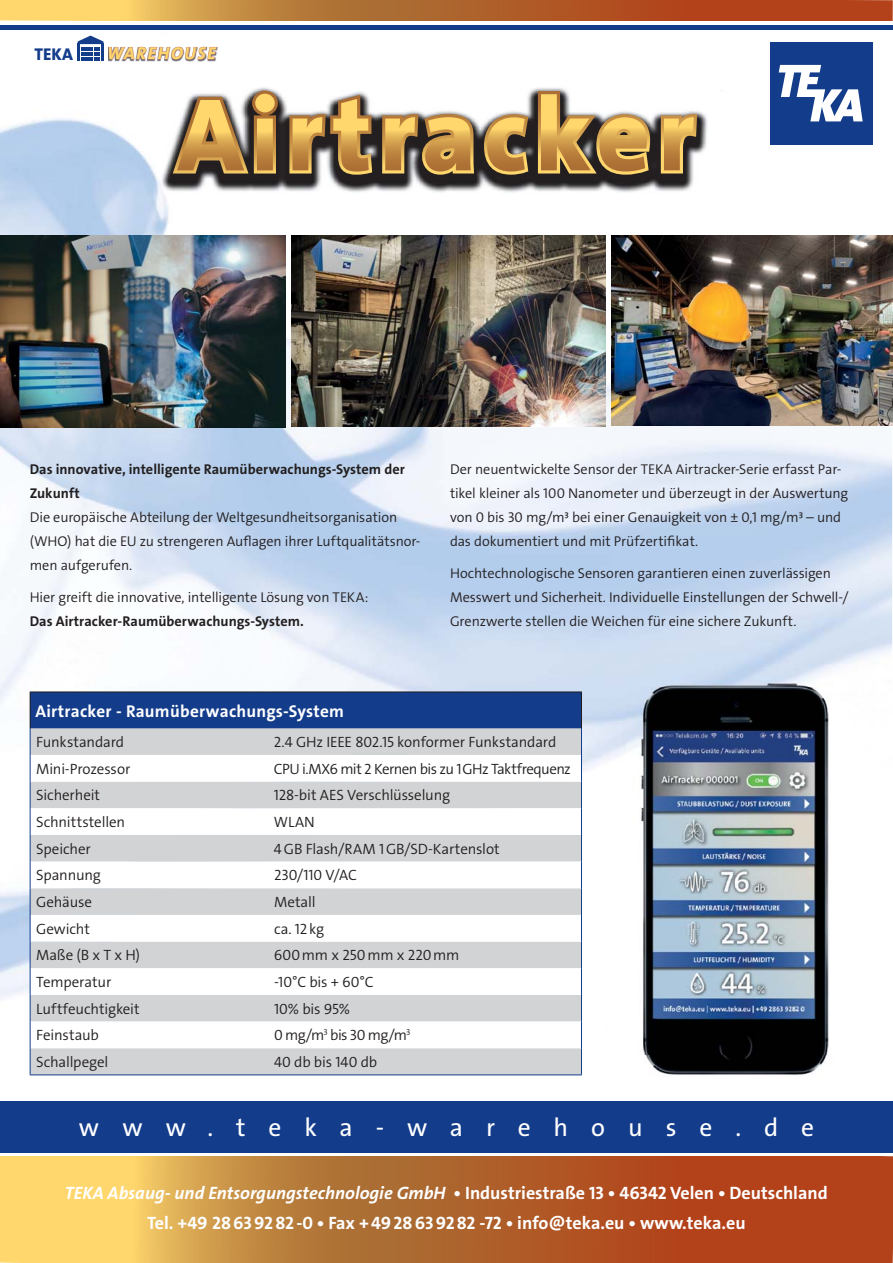
<style>
.page{position:relative;width:893px;height:1263px;background:#fff}
.page>*{position:absolute;margin:0;border:0;box-sizing:border-box;transform-origin:0 0}
.t1{font:25.5px "The Sans LP5 Plain";letter-spacing:.9em;color:#fff}
.t2{font:18px/30px "The Sans LP7 Bld";color:#fff;text-align:center}
.t3{font:17.1px "The Sans LP7 Bld";letter-spacing:.015em;color:#fff}
.t4{font:17.1px "The Sans LP7 Bld IT";letter-spacing:.1em;color:#ffd76d}
.t5{font:17.1px "The Sans LP8 Ex Bld";color:#133c8b}
.t6{font:15px "The Sans LP4 Se Lig";letter-spacing:-.01em;color:#231f20}
.t7{font:15px "The Sans LP4 Se Lig";letter-spacing:-.04em;color:#231f20}
.t8{font:14.25px/24px "The Sans LP4 Se Lig";letter-spacing:-.005em;color:#231f20}
.t9{font:14.25px/24px "The Sans LP7 Bld";color:#231f20}
.s1{font-family:"The Sans LP7 Bld IT"}
</style>
<div class="page">
<img style="left:0;top:20px;width:892px;height:1034px">
<svg style="left:0;top:1156px;width:893px;height:107px;background:#c27536"></svg>
<svg style="left:0;top:0;width:893px;height:20px;background:#c17536"></svg>
<div style="left:0;top:25px;width:893px;height:5px;background:#133c8b"></div>
<img style="left:108px;top:47px;width:109px;height:14px">
<svg style="left:109px;top:46px;width:61px;height:14px"></svg>
<div style="left:172px;top:47px;width:11px;height:12px;border:1px solid #d89373;border-radius:4px"></div>
<div style="left:174px;top:49px;width:7px;height:8px;border:1px solid #d89373;border-radius:2px"></div>
<svg style="left:185px;top:47px;width:32px;height:13px"></svg>
<svg style="left:78px;top:36px;width:25px;height:24px"></svg>
<div style="left:770px;top:42px;width:103px;height:103px;background:#133c8b"></div>
<svg style="left:779px;top:65px;width:84px;height:56px"></svg>
<div style="left:0;top:1101px;width:893px;height:51px;background:#133c8b"></div>
<img style="left:162px;top:87px;width:546px;height:106px">
<svg style="left:168px;top:87px;width:532px;height:92px"></svg>
<div style="left:30px;top:692px;width:551px;height:36px;background:#133c8b"></div>
<div style="left:31px;top:728px;width:550px;height:347px;background:#d1d3d4"></div>
<svg style="left:31px;top:755px;width:550px;height:293px"></svg>
<hr style="left:30px;top:692px;width:238px;height:1px;background:#231f20">
<hr style="left:30px;top:692px;width:1px;height:36px;background:#231f20">
<hr style="left:268px;top:692px;width:314px;height:1px;background:#231f20">
<hr style="left:581px;top:692px;width:1px;height:36px;background:#231f20">
<svg style="left:30px;top:728px;width:1px;height:347px"></svg>
<svg style="left:581px;top:728px;width:1px;height:347px"></svg>
<hr style="left:30px;top:1075px;width:552px;height:1px;background:#133c8b">
<img style="left:291px;top:235px;width:314px;height:191px">
<img style="left:0;top:235px;width:285px;height:192px">
<img style="left:611px;top:235px;width:281px;height:191px">
<img style="left:626px;top:665px;width:226px;height:410px">
<p class="t5" style="left:35px;top:44px;width:40px">TEKA</p>
<p class="t4" style="left:107px;top:47px;width:110px">WAREHOUSE</p>
<p class="t9" style="left:30px;top:458px;width:377px">Das innovative, intelligente Raumüberwachungs-System der<br>Zukunft</p>
<p class="t8" style="left:30px;top:506px;width:392px">Die europäische Abteilung der Weltgesundheitsorganisation (WHO) hat die EU zu strengeren Auflagen ihrer Luftqualitätsnor&shy;men aufgerufen.</p>
<p class="t8" style="left:30px;top:587px;width:340px">Hier greift die innovative, intelligente Lösung von TEKA:</p>
<p class="t9" style="left:30px;top:611px;width:276px">Das Airtracker-Raumüberwachungs-System.</p>
<p class="t8" style="left:450px;top:458px;width:400px">Der neuentwickelte Sensor der TEKA Airtracker-Serie erfasst Par&shy;tikel kleiner als 100 Nanometer und überzeugt in der Auswertung von 0 bis 30 mg/m³ bei einer Genauigkeit von ± 0,1 mg/m³ – und das dokumentiert und mit Prüfzertifikat.</p>
<p class="t8" style="left:450px;top:563px;width:400px">Hochtechnologische Sensoren garantieren einen zuverlässigen<br>Messwert und Sicherheit. Individuelle Einstellungen der Schwell-/<br>Grenzwerte stellen die Weichen für eine sichere Zukunft.</p>
<p class="t3" style="left:35px;top:704px;width:310px">Airtracker - Raumüberwachungs-System</p>
<p class="t6" style="left:36px;top:736px;width:89px">Funkstandard</p>
<p class="t6" style="left:274px;top:736px;width:284px">2.4 GHz IEEE 802.15 konformer Funkstandard</p>
<p class="t6" style="left:36px;top:762px;width:96px">Mini-Prozessor</p>
<p class="t7" style="left:274px;top:762px;width:298px">CPU i.MX6 mit 2 Kernen bis zu 1 GHz Taktfrequenz</p>
<p class="t6" style="left:36px;top:789px;width:65px">Sicherheit</p>
<p class="t6" style="left:274px;top:789px;width:178px">128-bit AES Verschlüsselung</p>
<p class="t6" style="left:36px;top:816px;width:90px">Schnittstellen</p>
<p class="t6" style="left:274px;top:816px;width:42px">WLAN</p>
<p class="t6" style="left:36px;top:842px;width:56px">Speicher</p>
<p class="t6" style="left:274px;top:842px;width:227px">4 GB Flash/RAM 1 GB/SD-Kartenslot</p>
<p class="t6" style="left:36px;top:869px;width:66px">Spannung</p>
<p class="t6" style="left:274px;top:869px;width:84px">230/110 V/AC</p>
<p class="t6" style="left:36px;top:896px;width:57px">Gehäuse</p>
<p class="t6" style="left:274px;top:896px;width:43px">Metall</p>
<p class="t6" style="left:36px;top:922px;width:55px">Gewicht</p>
<p class="t6" style="left:274px;top:922px;width:52px">ca. 12 kg</p>
<p class="t6" style="left:36px;top:949px;width:105px">Maße (B x T x H)</p>
<p class="t6" style="left:274px;top:949px;width:187px">600 mm x 250 mm x 220 mm</p>
<p class="t6" style="left:36px;top:976px;width:77px">Temperatur</p>
<p class="t6" style="left:274px;top:976px;width:101px">-10°C bis + 60°C</p>
<p class="t6" style="left:36px;top:1002px;width:105px">Luftfeuchtigkeit</p>
<p class="t6" style="left:274px;top:1002px;width:78px">10% bis 95%</p>
<p class="t6" style="left:36px;top:1029px;width:64px">Feinstaub</p>
<p class="t6" style="left:274px;top:1029px;width:138px">0 mg/m<sup>3</sup> bis 30 mg/m<sup>3</sup></p>
<p class="t6" style="left:36px;top:1056px;width:74px">Schallpegel</p>
<p class="t6" style="left:274px;top:1056px;width:105px">40 db bis 140 db</p>
<h1 class="t1" style="left:79px;top:1112px;width:737px">www.teka-warehouse.de</h1>
<p class="t2" style="left:65px;top:1180px;width:764px"><span class="s1">TEKA Absaug- und Entsorgungstechnologie GmbH</span> • Industriestraße 13 • 46342 Velen • Deutschland<br>Tel. +49 28 63 92 82 -0 • Fax + 49 28 63 92 82 -72 • info@teka.eu • www.teka.eu</p>
</div>
